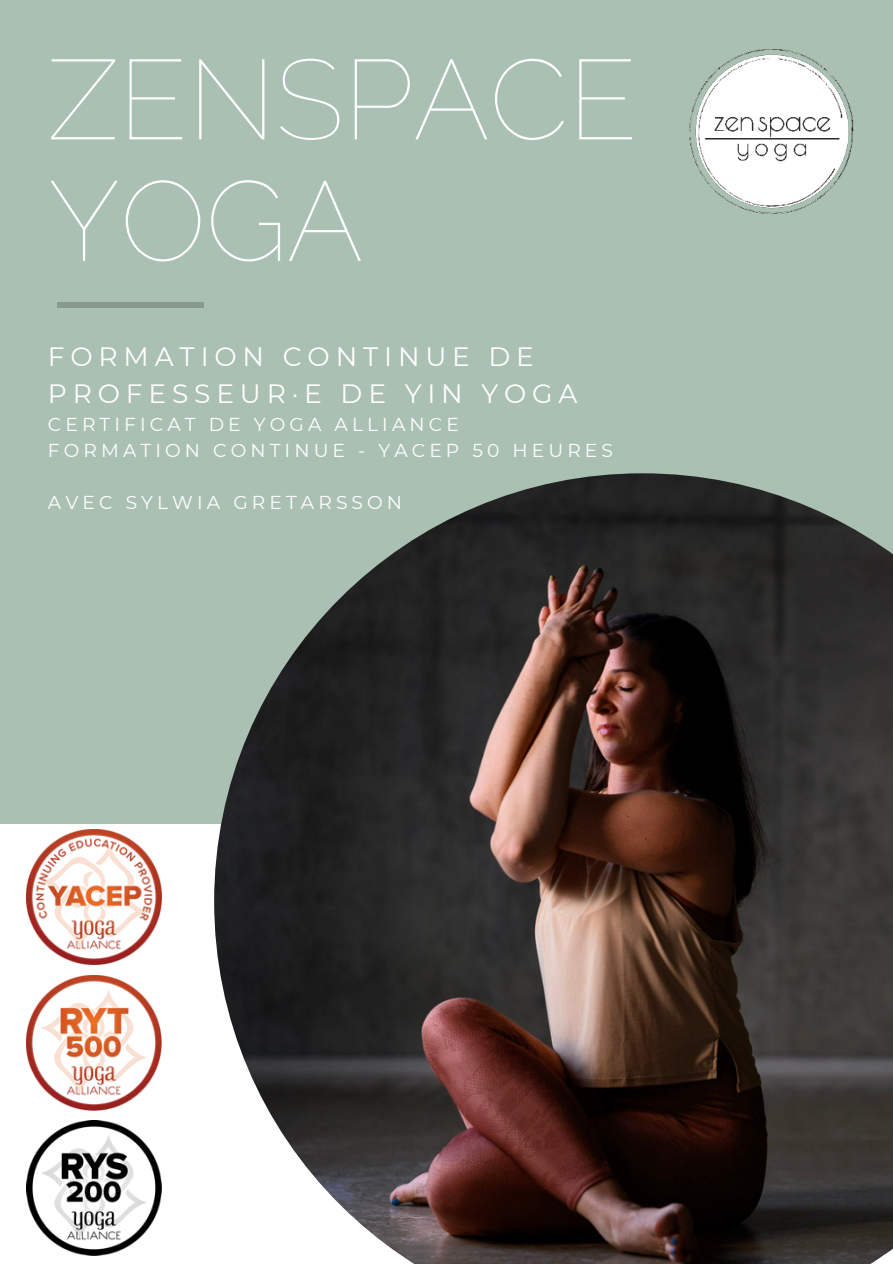
<style>
.page{position:relative;width:893px;height:1264px;background:#fff}
.page>*{position:absolute;margin:0;border:0;box-sizing:border-box;transform-origin:0 0}
.t1{font:100 112.8px/121.5px "Raleway";color:#fff}
.t2{font:26.55px/37px "Montserrat";letter-spacing:.22em;color:#fff}
.t3{font:18.6px/26px "Montserrat";letter-spacing:.22em;color:#fff}
</style>
<div class="page">
<div style="left:0;top:0;width:892px;height:1263px;background:#aac0b3"></div>
<div style="left:0;top:824px;width:892px;height:439px;background:#fff"></div>
<img style="left:214px;top:473px;width:678px;height:790px">
<div style="left:58px;top:303px;width:146px;height:5px;background:#88998f"></div>
<img style="left:689px;top:49px;width:165px;height:165px">
<img style="left:26px;top:1120px;width:135px;height:135px">
<img style="left:26px;top:975px;width:135px;height:135px">
<img style="left:26px;top:829px;width:135px;height:135px">
<h1 class="t1" style="left:48px;top:38px;width:591px">ZENSPACE<br>YOGA</h1>
<h2 class="t2" style="left:48px;top:337px;width:531px">FORMATION CONTINUE DE<br>PROFESSEUR·E DE YIN YOGA</h2>
<p class="t3" style="left:48px;top:411px;width:566px">CERTIFICAT DE YOGA ALLIANCE<br>FORMATION CONTINUE - YACEP 50 HEURES</p>
<p class="t3" style="left:48px;top:489px;width:356px">AVEC SYLWIA GRETARSSON</p>
</div>
